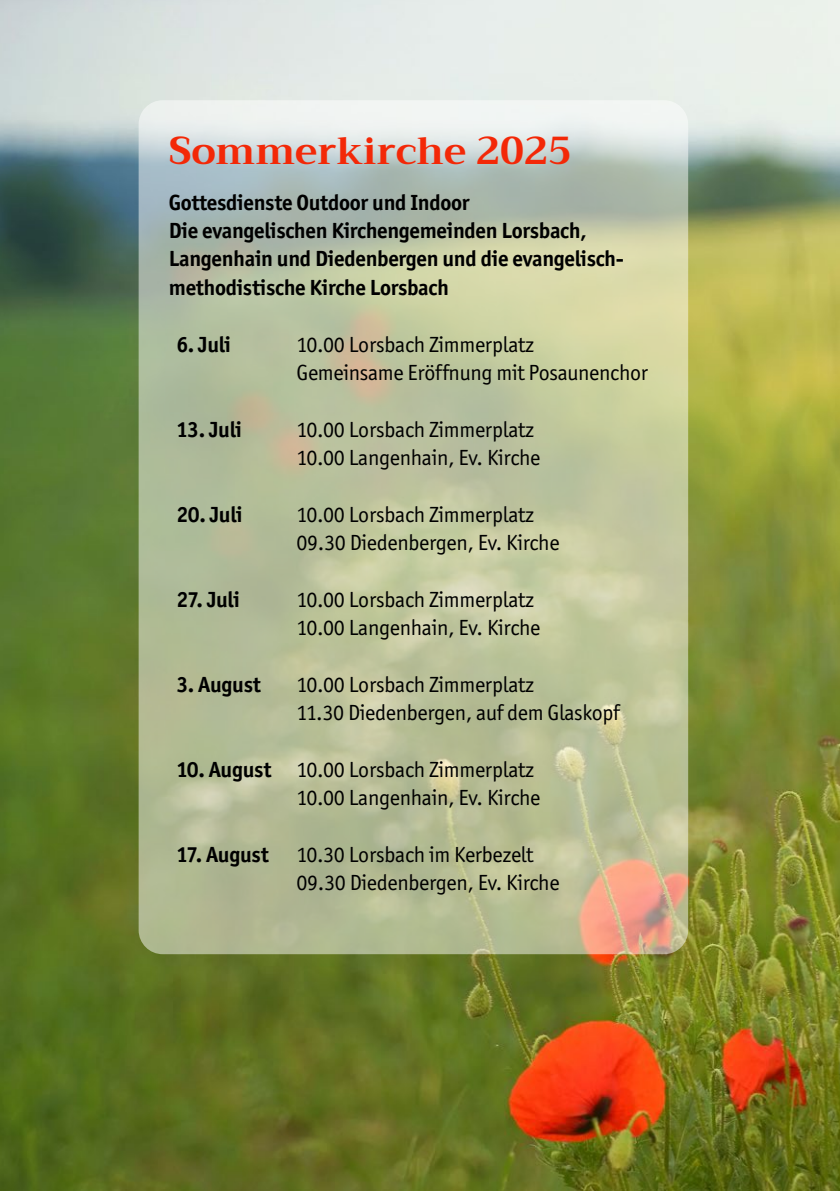
<style>
.page{position:relative;width:840px;height:1191px;background:#fff}
.page>*{position:absolute;margin:0;border:0;box-sizing:border-box;transform-origin:0 0}
.t1{font:700 38px "Trirong";color:#f32807}
.t2{font:22px/28.4px "Officina Sans ITC Std";letter-spacing:-.015em;color:#000}
.t3{font:700 22px/28.4px "Officina Sans ITC Std";letter-spacing:-.015em;color:#000}
.s1{font-weight:700}
</style>
<div class="page">
<img style="left:0;top:0;width:839px;height:1191px">
<svg style="left:138px;top:100px;width:549px;height:854px;background:#bec3a2"></svg>
<h1 class="t1" style="left:169px;top:120px;width:404px">Sommerkirche 2025</h1>
<p class="t3" style="left:169px;top:188px;width:456px">Gottesdienste Outdoor und Indoor<br>Die evangelischen Kirchengemeinden Lorsbach, Langenhain und Diedenbergen und die evangelisch&shy;methodistische Kirche Lorsbach</p>
<p class="t3" style="left:176px;top:330px;width:56px">6. Juli</p>
<p class="t2" style="left:296px;top:330px;width:353px">10.00 Lorsbach Zimmerplatz<br>Gemeinsame Eröffnung mit Posaunenchor</p>
<p class="t3" style="left:176px;top:415px;width:67px">13. Juli</p>
<p class="t2" style="left:296px;top:415px;width:245px">10.00 Lorsbach Zimmerplatz<br>10.00 Langenhain, Ev. Kirche</p>
<p class="t3" style="left:176px;top:500px;width:68px">20. Juli</p>
<p class="t2" style="left:296px;top:500px;width:264px">10.00 Lorsbach Zimmerplatz<br>09.30 Diedenbergen, Ev. Kirche</p>
<p class="t3" style="left:176px;top:585px;width:65px">27. Juli</p>
<p class="t2" style="left:296px;top:585px;width:245px">10.00 Lorsbach Zimmerplatz<br>10.00 Langenhain, Ev. Kirche</p>
<p class="t3" style="left:176px;top:670px;width:86px">3. August</p>
<p class="t2" style="left:296px;top:670px;width:324px">10.00 Lorsbach Zimmerplatz<br>11.30 Diedenbergen, auf dem Glaskopf</p>
<p class="t2" style="left:176px;top:755px;width:365px;text-align:right"><span class="s1">10. August</span> 10.00 Lorsbach Zimmerplatz<br>10.00 Langenhain, Ev. Kirche</p>
<p class="t3" style="left:176px;top:840px;width:94px">17. August</p>
<p class="t2" style="left:296px;top:840px;width:264px">10.30 Lorsbach im Kerbezelt<br>09.30 Diedenbergen, Ev. Kirche</p>
</div>
